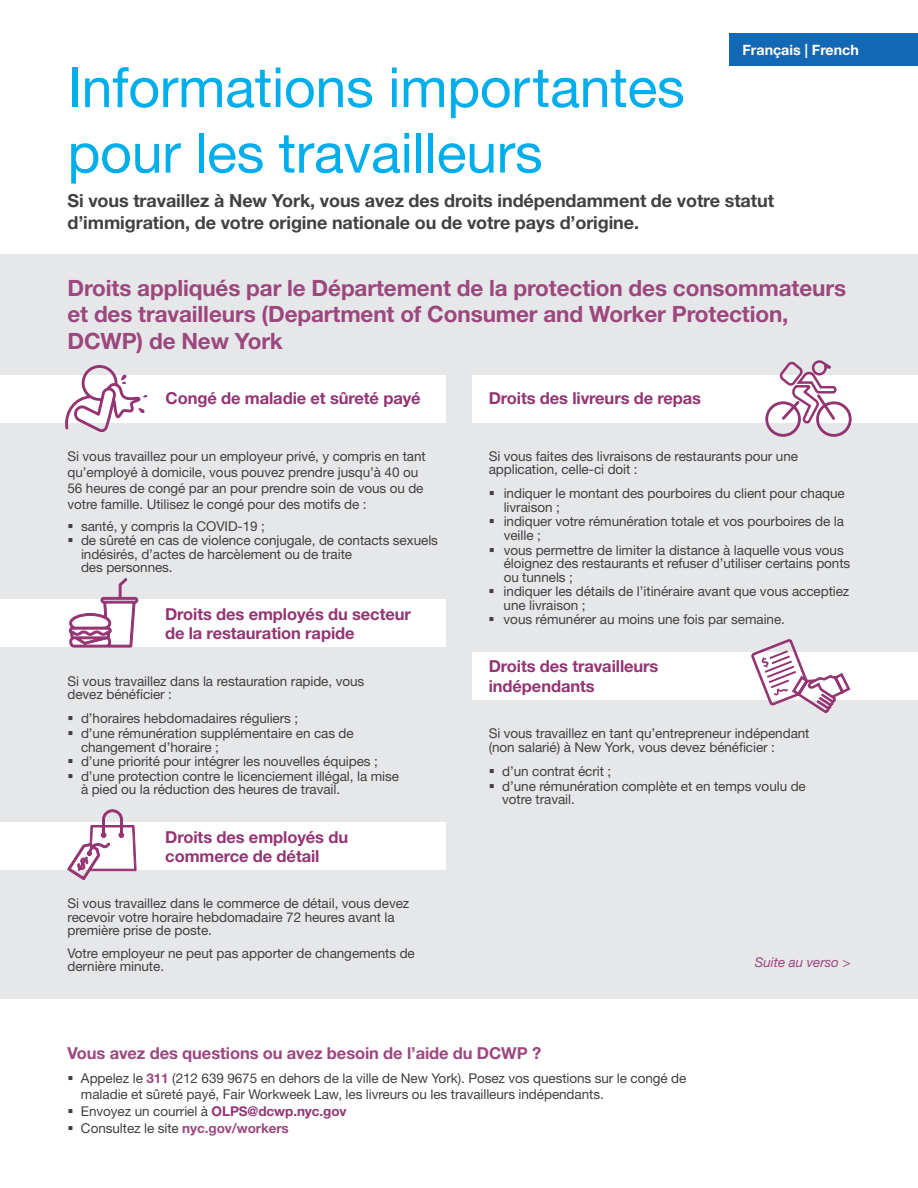
<style>
.page{position:relative;width:918px;height:1188px;background:#fff}
.page>*{position:absolute;margin:0;border:0;box-sizing:border-box;transform-origin:0 0}
.t1{font:55.5px/65.6px "Helvetica Neue LT Std";letter-spacing:-.005em;color:#00aeeb}
.t2{font:700 22.5px/26.5px "Helvetica Neue LT Std";letter-spacing:-.005em;color:#9c477d}
.t3{font:700 18px/21.3px "Helvetica Neue LT Std";letter-spacing:-.005em;color:#414042}
.t4{font:700 16.5px/19.5px "Helvetica Neue LT Std";letter-spacing:-.005em;color:#943473}
.t5{font:700 16.5px "Helvetica Neue LT Std";letter-spacing:-.005em;color:#9c477d}
.t6{font:700 14.25px "Helvetica Neue LT Std";color:#fff}
.t7{font:13.5px/14px "Helvetica Neue LT Std";letter-spacing:-.005em;color:#414042}
.t8{font:italic 13.5px "Helvetica Neue LT Std";letter-spacing:-.005em;color:#9c477d}
.s1{font-weight:700;color:#9c477d}
.s2{font-weight:700;color:#943473}
</style>
<div class="page">
<div style="left:0;top:254px;width:918px;height:913px;background:#e6e7e8"></div>
<div style="left:0;top:822px;width:446px;height:48px;background:#fff"></div>
<div style="left:0;top:599px;width:446px;height:48px;background:#fff"></div>
<div style="left:0;top:375px;width:446px;height:48px;background:#fff"></div>
<div style="left:472px;top:375px;width:446px;height:48px;background:#fff"></div>
<div style="left:472px;top:652px;width:446px;height:48px;background:#fff"></div>
<div style="left:0;top:1000px;width:918px;height:188px;background:#fff"></div>
<svg style="left:65px;top:365px;width:83px;height:68px"></svg>
<svg style="left:69px;top:578px;width:69px;height:70px"></svg>
<svg style="left:67px;top:809px;width:70px;height:72px"></svg>
<svg style="left:765px;top:360px;width:87px;height:77px"></svg>
<svg style="left:751px;top:639px;width:100px;height:75px"></svg>
<div style="left:729px;top:34px;width:189px;height:32px;background:#1268b3"></div>
<p class="t6" style="left:742px;top:41px;width:118px">Français | French</p>
<h1 class="t1" style="left:68px;top:54px;width:619px">Informations importantes pour les travailleurs</h1>
<h3 class="t3" style="left:68px;top:190px;width:708px">Si vous travaillez à New York, vous avez des droits indépendamment de votre statut d’immigration, de votre origine nationale ou de votre pays d’origine.</h3>
<h2 class="t2" style="left:68px;top:274px;width:780px">Droits appliqués par le Département de la protection des consommateurs et des travailleurs (Department of Consumer and Worker Protection,<br>DCWP) de New York</h2>
<p class="t4" style="left:166px;top:388px;width:257px">Congé de maladie et sûreté payé</p>
<p class="t7" style="left:68px;top:448px;width:360px;line-height:15.9px">Si vous travaillez pour un employeur privé, y compris en tant qu’employé à domicile, vous pouvez prendre jusqu’à 40 ou 56 heures de congé par an pour prendre soin de vous ou de votre famille. Utilisez le congé pour des motifs de :</p>
<p class="t7" style="left:81px;top:519px;width:359px">santé, y compris la COVID-19 ;<br>de sûreté en cas de violence conjugale, de contacts sexuels indésirés, d’actes de harcèlement ou de traite<br>des personnes.</p>
<p class="t4" style="left:165px;top:604px;width:247px">Droits des employés du secteur de la restauration rapide</p>
<p class="t7" style="left:68px;top:674px;width:298px;line-height:13.5px">Si vous travaillez dans la restauration rapide, vous devez bénéficier :</p>
<p class="t7" style="left:81px;top:711px;width:320px">d’horaires hebdomadaires réguliers ;<br>d’une rémunération supplémentaire en cas de changement d’horaire ;<br>d’une priorité pour intégrer les nouvelles équipes ; d’une protection contre le licenciement illégal, la mise à pied ou la réduction des heures de travail.</p>
<p class="t4" style="left:165px;top:827px;width:184px">Droits des employés du commerce de détail</p>
<p class="t7" style="left:68px;top:897px;width:343px;line-height:13.5px">Si vous travaillez dans le commerce de détail, vous devez recevoir votre horaire hebdomadaire 72 heures avant la première prise de poste.</p>
<p class="t7" style="left:68px;top:946px;width:349px;line-height:13.5px">Votre employeur ne peut pas apporter de changements de dernière minute.</p>
<p class="t4" style="left:489px;top:388px;width:214px">Droits des livreurs de repas</p>
<p class="t7" style="left:489px;top:449px;width:311px;line-height:13.5px">Si vous faites des livraisons de restaurants pour une application, celle-ci doit :</p>
<p class="t7" style="left:504px;top:486px;width:348px">indiquer le montant des pourboires du client pour chaque livraison ;<br>indiquer votre rémunération totale et vos pourboires de la veille ;<br>vous permettre de limiter la distance à laquelle vous vous éloignez des restaurants et refuser d’utiliser certains ponts ou tunnels ;<br>indiquer les détails de l’itinéraire avant que vous acceptiez une livraison ;<br>vous rémunérer au moins une fois par semaine.</p>
<p class="t4" style="left:489px;top:656px;width:171px">Droits des travailleurs indépendants</p>
<p class="t7" style="left:489px;top:727px;width:322px;line-height:13.5px">Si vous travaillez en tant qu’entrepreneur indépendant (non salarié) à New York, vous devez bénéficier :</p>
<p class="t7" style="left:502px;top:764px;width:305px">d’un contrat écrit ;<br>d’une rémunération complète et en temps voulu de votre travail.</p>
<p class="t8" style="left:755px;top:954px;width:97px">Suite au verso &gt;</p>
<p class="t5" style="left:68px;top:1043px;width:475px">Vous avez des questions ou avez besoin de l’aide du DCWP ?</p>
<p class="t7" style="left:81px;top:1070px;width:607px;line-height:16.6px">Appelez le <span class="s1">311</span> (212 639 9675 en dehors de la ville de New York). Posez vos questions sur le congé de maladie et sûreté payé, Fair Workweek Law, les livreurs ou les travailleurs indépendants.<br>Envoyez un courriel à <span class="s2">OLPS@dcwp.nyc.gov<br></span>Consultez le site <span class="s1">nyc.gov/workers</span></p>
</div>
